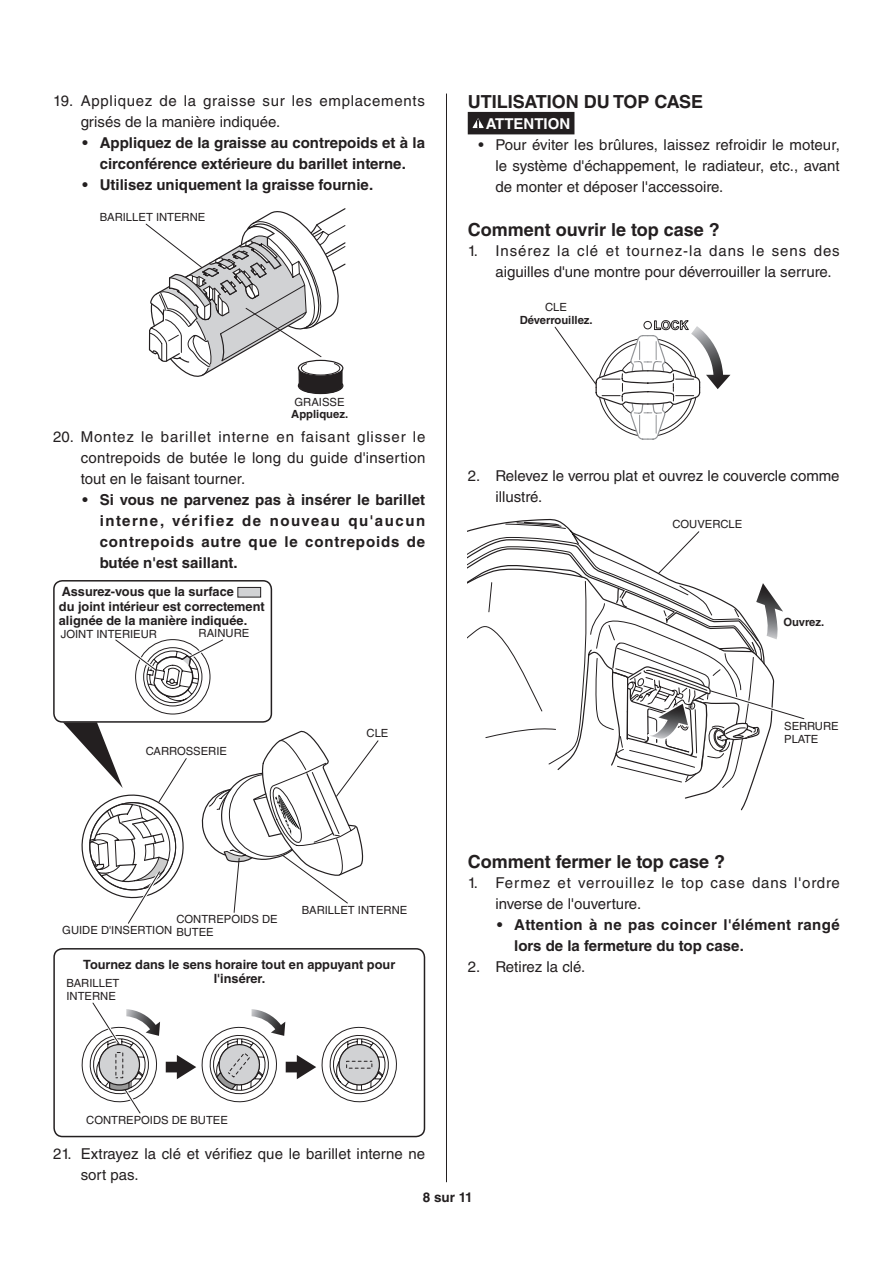
<style>
.page{position:relative;width:893px;height:1263px;background:#fff}
.page>*{position:absolute;margin:0;border:0;box-sizing:border-box;transform-origin:0 0}
.t1{font:700 18px "Helvetica LT Std";color:#231f20}
.t2{font:15px/21px "Helvetica LT Std";color:#231f20}
.t3{font:700 15px/21px "Helvetica LT Std";color:#231f20;text-align:center}
.t4{font:15px/21px "Helvetica LT Std";letter-spacing:.05em;color:#231f20}
.t5{font:700 15px/21px "Helvetica LT Std";letter-spacing:.025em;color:#231f20}
.t6{font:15px/21px "Helvetica LT Std";letter-spacing:.055em;color:#231f20}
.t7{font:700 15px "Helvetica LT Std";color:#fff}
.t8{font:700 13.5px "Helvetica LT Std";color:#231f20}
.t9{font:700 12.75px/14.2px "Helvetica LT Std";color:#231f20}
.t10{font:11.25px/12.8px "Helvetica LT Std";color:#231f20}
.t11{font:700 11.25px "Helvetica LT Std";color:#231f20}
</style>
<div class="page">
<hr style="left:446px;top:94px;width:1px;height:1088px;background:#231f20">
<svg style="left:145px;top:208px;width:201px;height:186px"></svg>
<div style="left:238px;top:587px;width:23px;height:10px;background:#d1d2d4"></div>
<div style="left:237px;top:587px;width:24px;height:10px;border:1px solid #231f20"></div>
<div style="left:53px;top:580px;width:219px;height:143px;border:2px solid #231f20;border-radius:9px"></div>
<div style="left:53px;top:948px;width:372px;height:189px;border:2px solid #231f20;border-radius:9px"></div>
<svg style="left:115px;top:639px;width:108px;height:75px"></svg>
<svg style="left:201px;top:731px;width:178px;height:182px"></svg>
<svg style="left:63px;top:722px;width:125px;height:202px"></svg>
<svg style="left:82px;top:1002px;width:315px;height:112px"></svg>
<svg style="left:468px;top:519px;width:337px;height:291px"></svg>
<div style="left:783px;top:616px;width:42px;height:12px;background:#fff"></div>
<div style="left:468px;top:112px;width:106px;height:22px;background:#231f20"></div>
<svg style="left:472px;top:118px;width:12px;height:10px"></svg>
<svg style="left:554px;top:320px;width:176px;height:120px"></svg>
<p class="t4" style="left:81px;top:90px;width:346px;text-indent:-28px">19. Appliquez de la graisse sur les emplacements grisés de la manière indiquée.</p>
<p class="t3" style="left:83px;top:132px;width:344px">• Appliquez de la graisse au contrepoids et à la circonférence extérieure du barillet interne.</p>
<p class="t3" style="left:83px;top:174px;width:292px">• Utilisez uniquement la graisse fournie.</p>
<p class="t10" style="left:100px;top:210px;width:107px">BARILLET INTERNE</p>
<p class="t10" style="left:295px;top:395px;width:52px">GRAISSE</p>
<p class="t11" style="left:291px;top:408px;width:58px">Appliquez.</p>
<p class="t2" style="left:81px;top:426px;width:346px;text-align:justify;text-indent:-28px">20. Montez le barillet interne en faisant glisser le contrepoids de butée le long du guide d'insertion tout en le faisant tourner.</p>
<p class="t3" style="left:100px;top:489px;width:327px;text-align:justify;text-indent:-17px">• Si vous ne parvenez pas à insérer le barillet interne, vérifiez de nouveau qu'aucun contrepoids autre que le contrepoids de butée n'est saillant.</p>
<p class="t9" style="left:59px;top:585px;width:207px">Assurez-vous que la surface<br>du joint intérieur est correctement alignée de la manière indiquée.</p>
<p class="t10" style="left:61px;top:627px;width:98px">JOINT INTERIEUR</p>
<p class="t10" style="left:199px;top:626px;width:52px">RAINURE</p>
<p class="t10" style="left:146px;top:745px;width:83px">CARROSSERIE</p>
<p class="t10" style="left:367px;top:727px;width:23px">CLE</p>
<p class="t10" style="left:62px;top:914px;width:217px;line-height:10.8px;text-indent:114px">CONTREPOIDS DE<br>GUIDE D'INSERTION BUTEE</p>
<p class="t10" style="left:302px;top:904px;width:107px">BARILLET INTERNE</p>
<p class="t9" style="left:83px;top:957px;width:313px;text-align:center">Tournez dans le sens horaire tout en appuyant pour l'insérer.</p>
<p class="t10" style="left:66px;top:977px;width:54px">BARILLET<br>INTERNE</p>
<p class="t1" style="left:468px;top:91px;width:237px">UTILISATION DU TOP CASE</p>
<p class="t7" style="left:486px;top:114px;width:86px">ATTENTION</p>
<p class="t2" style="left:495px;top:134px;width:346px;text-align:justify;text-indent:-17px">• Pour éviter les brûlures, laissez refroidir le moteur, le système d'échappement, le radiateur, etc., avant de monter et déposer l'accessoire.</p>
<p class="t1" style="left:468px;top:219px;width:254px">Comment ouvrir le top case ?</p>
<p class="t2" style="left:495px;top:240px;width:346px;text-indent:-28px">1. Insérez la clé et tournez-la dans le sens des aiguilles d'une montre pour déverrouiller la serrure.</p>
<p class="t10" style="left:545px;top:300px;width:23px">CLE</p>
<p class="t11" style="left:520px;top:313px;width:74px">Déverrouillez.</p>
<p class="t2" style="left:495px;top:465px;width:346px;text-indent:-28px">2. Relevez le verrou plat et ouvrez le couvercle comme illustré.</p>
<p class="t10" style="left:672px;top:518px;width:72px">COUVERCLE</p>
<p class="t11" style="left:783px;top:615px;width:42px">Ouvrez.</p>
<p class="t10" style="left:784px;top:720px;width:56px">SERRURE<br>PLATE</p>
<p class="t1" style="left:468px;top:850px;width:259px">Comment fermer le top case ?</p>
<p class="t6" style="left:495px;top:872px;width:346px;text-indent:-28px">1. Fermez et verrouillez le top case dans l'ordre inverse de l'ouverture.</p>
<p class="t5" style="left:514px;top:914px;width:327px;text-indent:-17px">• Attention à ne pas coincer l'élément rangé lors de la fermeture du top case.</p>
<p class="t2" style="left:468px;top:956px;width:119px">2. Retirez la clé.</p>
<p class="t10" style="left:86px;top:1114px;width:143px">CONTREPOIDS DE BUTEE</p>
<p class="t2" style="left:81px;top:1143px;width:346px;text-indent:-28px">21. Extrayez la clé et vérifiez que le barillet interne ne sort pas.</p>
<p class="t8" style="left:423px;top:1189px;width:51px">8 sur 11</p>
</div>
